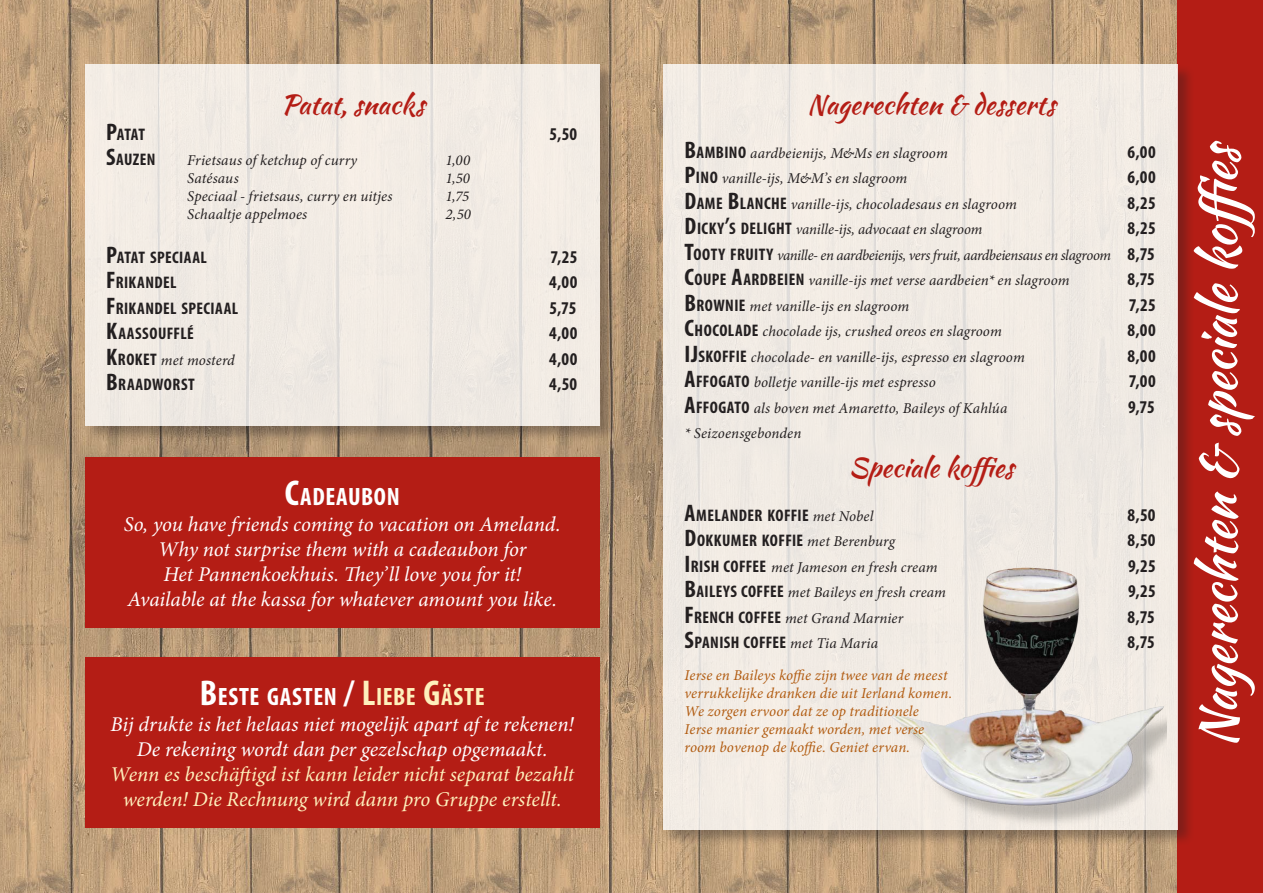
<style>
.page{position:relative;width:1263px;height:893px;background:#fff}
.page>*{position:absolute;margin:0;border:0;box-sizing:border-box;transform-origin:0 0}
.t1{font:51px "Kaushan Script";color:#fff}
.t2{font:27px "Kaushan Script";letter-spacing:-.005em;color:#b41d15}
.t3{font:700 condensed 25.2px "Myriad Pro";letter-spacing:.025em;color:#fff}
.t4{font:italic 21px/25.2px "Minion Pro";letter-spacing:-.005em;color:#fff;text-align:center}
.t5{font:italic 21px/25.2px "Minion Pro";letter-spacing:-.005em;color:#fef0bc;text-align:center}
.t6{font:700 condensed 18px "Myriad Pro";letter-spacing:.01em;color:#231f20}
.t7{font:700 condensed 16.8px "Myriad Pro";letter-spacing:.025em;color:#231f20}
.t8{font:italic 15px "Minion Pro";letter-spacing:.005em;color:#231f20}
.t9{font:italic 15px/18px "Minion Pro";letter-spacing:.005em;color:#b15b10}
.t10{font:italic 15px/25.5px "Minion Pro";letter-spacing:-.015em;color:#231f20}
.s1{font-size:24px}
.s2{font-family:"Myriad Pro";font-weight:700;font-style:normal;font-stretch:condensed;font-size:24px}
.s3{font-family:"Myriad Pro";font-weight:700;font-style:normal;font-stretch:condensed;font-size:16.8px}
.s4{font-size:36px}
.s5{font-size:36px;color:#fef0bc}
.s6{color:#fef0bc}
.s7{font-family:"Myriad Pro";font-weight:700;font-style:normal;font-stretch:condensed;font-size:18px}
.s8{font-family:"Minion Pro";font-weight:400;font-style:italic;font-stretch:normal;font-size:15px}
</style>
<div class="page">
<img style="left:0;top:0;width:1178px;height:893px">
<div style="left:1178px;top:0;width:85px;height:893px;background:#b41d15"></div>
<div style="left:663px;top:63px;width:532px;height:784px;background:#231f20;opacity:.45"></div>
<div style="left:663px;top:64px;width:515px;height:765px;background:#f1ebe4"></div>
<div style="left:85px;top:63px;width:532px;height:380px;background:#231f20;opacity:.45"></div>
<div style="left:85px;top:64px;width:515px;height:361px;background:#f2ebe4"></div>
<img style="left:875px;top:544px;width:291px;height:285px">
<div style="left:85px;top:457px;width:515px;height:170px;background:#b41d15"></div>
<div style="left:85px;top:657px;width:515px;height:170px;background:#b41d15"></div>
<h2 class="t2" style="left:281px;top:85px;width:145px">Patat, snacks</h2>
<p class="t7" style="left:106px;top:125px;width:40px"><span class="s1">P</span>ATAT</p>
<p class="t6" style="left:550px;top:124px;width:29px">5,50</p>
<p class="t7" style="left:106px;top:150px;width:51px"><span class="s1">S</span>AUZEN</p>
<p class="t8" style="left:187px;top:150px;width:171px">Frietsaus of ketchup of curry</p>
<p class="t8" style="left:445px;top:150px;width:26px">1,00</p>
<p class="t8" style="left:187px;top:168px;width:53px">Satésaus</p>
<p class="t8" style="left:445px;top:168px;width:26px">1,50</p>
<p class="t8" style="left:187px;top:186px;width:207px">Speciaal - frietsaus, curry en uitjes</p>
<p class="t8" style="left:445px;top:186px;width:26px">1,75</p>
<p class="t8" style="left:187px;top:204px;width:122px">Schaaltje appelmoes</p>
<p class="t8" style="left:445px;top:204px;width:27px">2,50</p>
<p class="t7" style="left:106px;top:248px;width:101px"><span class="s1">P</span>ATAT SPECIAAL</p>
<p class="t6" style="left:551px;top:247px;width:28px">7,25</p>
<p class="t7" style="left:106px;top:273px;width:70px"><span class="s1">F</span>RIKANDEL</p>
<p class="t6" style="left:549px;top:272px;width:30px">4,00</p>
<p class="t7" style="left:106px;top:299px;width:132px"><span class="s1">F</span>RIKANDEL SPECIAAL</p>
<p class="t6" style="left:550px;top:298px;width:28px">5,75</p>
<p class="t7" style="left:106px;top:324px;width:89px"><span class="s1">K</span>AASSOUFFLÉ</p>
<p class="t6" style="left:549px;top:323px;width:30px">4,00</p>
<p class="t8" style="left:106px;top:350px;width:130px"><span class="s2">K</span><span class="s3">ROKET</span> met mosterd</p>
<p class="t6" style="left:549px;top:349px;width:30px">4,00</p>
<p class="t7" style="left:106px;top:375px;width:90px"><span class="s1">B</span>RAADWORST</p>
<p class="t6" style="left:549px;top:374px;width:30px">4,50</p>
<h3 class="t3" style="left:285px;top:483px;width:116px"><span class="s4">C</span>ADEAUBON</h3>
<h3 class="t4" style="left:124px;top:511px;width:438px">So, you have friends coming to vacation on Ameland.<br>Why not surprise them with a cadeaubon for<br>Het Pannenkoekhuis. They’ll love you for it!<br>Available at the kassa for whatever amount you like.</h3>
<h3 class="t3" style="left:200px;top:683px;width:286px"><span class="s4">B</span>ESTE GASTEN <span class="s4">/</span> <span class="s5">L</span><span class="s6">IEBE</span> <span class="s5">G</span><span class="s6">ÄSTE</span></h3>
<h3 class="t4" style="left:111px;top:711px;width:465px">Bij drukte is het helaas niet mogelijk apart af te rekenen!<br>De rekening wordt dan per gezelschap opgemaakt.</h3>
<h3 class="t5" style="left:110px;top:762px;width:466px">Wenn es beschäftigd ist kann leider nicht separat bezahlt werden! Die Rechnung wird dann pro Gruppe erstellt.</h3>
<h2 class="t2" style="left:807px;top:85px;width:250px">Nagerechten &amp; desserts</h2>
<p class="t8" style="left:685px;top:143px;width:265px"><span class="s2">B</span><span class="s3">AMBINO</span> aardbeienijs, M&amp;Ms en slagroom</p>
<p class="t6" style="left:1127px;top:142px;width:30px">6,00</p>
<p class="t8" style="left:685px;top:168px;width:224px"><span class="s2">P</span><span class="s3">INO</span> vanille-ijs, M&amp;M’s en slagroom</p>
<p class="t6" style="left:1127px;top:167px;width:30px">6,00</p>
<p class="t8" style="left:685px;top:194px;width:334px"><span class="s2">D</span><span class="s3">AME</span> <span class="s2">B</span><span class="s3">LANCHE</span> vanille-ijs, chocoladesaus en slagroom</p>
<p class="t6" style="left:1127px;top:193px;width:30px">8,25</p>
<p class="t8" style="left:685px;top:219px;width:299px"><span class="s2">D</span><span class="s3">ICKY</span><span class="s2">’</span><span class="s3">S DELIGHT</span> vanille-ijs, advocaat en slagroom</p>
<p class="t6" style="left:1127px;top:218px;width:30px">8,25</p>
<p class="t10" style="left:685px;top:242px;width:472px"><span class="s2">T</span><span class="s3">OOTY FRUITY</span> vanille- en aardbeienijs, vers fruit, aardbeiensaus en slagroom <span class="s7">8,75<br></span><span class="s2">C</span><span class="s3">OUPE</span> <span class="s2">A</span><span class="s3">ARDBEIEN</span> vanille-ijs met verse aardbeien* en slagroom</p>
<p class="t6" style="left:1127px;top:269px;width:29px">8,75</p>
<p class="t8" style="left:685px;top:296px;width:226px"><span class="s2">B</span><span class="s3">ROWNIE</span> met vanille-ijs en slagroom</p>
<p class="t6" style="left:1129px;top:295px;width:28px">7,25</p>
<p class="t8" style="left:685px;top:321px;width:319px"><span class="s2">C</span><span class="s3">HOCOLADE</span> chocolade ijs, crushed oreos en slagroom</p>
<p class="t6" style="left:1127px;top:320px;width:30px">8,00</p>
<p class="t8" style="left:685px;top:347px;width:342px"><span class="s2">IJ</span> <span class="s3">SKOFFIE</span> chocolade- en vanille-ijs, espresso en slagroom</p>
<p class="t6" style="left:1127px;top:346px;width:30px">8,00</p>
<p class="t8" style="left:685px;top:372px;width:253px"><span class="s2">A</span><span class="s3">FFOGATO</span> bolletje vanille-ijs met espresso</p>
<p class="t6" style="left:1129px;top:371px;width:28px">7,00</p>
<p class="t8" style="left:685px;top:398px;width:324px"><span class="s2">A</span><span class="s3">FFOGATO</span> als boven met Amaretto, Baileys of Kahlúa</p>
<p class="t6" style="left:1128px;top:397px;width:28px">9,75</p>
<p class="t8" style="left:685px;top:423px;width:118px">* Seizoensgebonden</p>
<h2 class="t2" style="left:849px;top:448px;width:166px">Speciale koffies</h2>
<p class="t7" style="left:685px;top:506px;width:190px"><span class="s1">A</span>MELANDER KOFFIE <span class="s8">met Nobel</span></p>
<p class="t6" style="left:1127px;top:505px;width:30px">8,50</p>
<p class="t7" style="left:685px;top:531px;width:212px"><span class="s1">D</span>OKKUMER KOFFIE <span class="s8">met Berenburg</span></p>
<p class="t6" style="left:1127px;top:530px;width:30px">8,50</p>
<p class="t8" style="left:685px;top:557px;width:254px"><span class="s2">I</span> <span class="s3">RISH COFFEE</span> met Jameson en fresh cream</p>
<p class="t6" style="left:1128px;top:556px;width:29px">9,25</p>
<p class="t8" style="left:685px;top:582px;width:263px"><span class="s2">B</span><span class="s3">AILEYS COFFEE</span> met Baileys en fresh cream</p>
<p class="t6" style="left:1128px;top:581px;width:29px">9,25</p>
<p class="t8" style="left:685px;top:608px;width:220px"><span class="s2">F</span><span class="s3">RENCH COFFEE</span> met Grand Marnier</p>
<p class="t6" style="left:1127px;top:607px;width:29px">8,75</p>
<p class="t7" style="left:685px;top:633px;width:195px"><span class="s1">S</span>PANISH COFFEE <span class="s8">met Tia Maria</span></p>
<p class="t6" style="left:1127px;top:632px;width:29px">8,75</p>
<p class="t9" style="left:685px;top:666px;width:269px">Ierse en Baileys koffie zijn twee van de meest verrukkelijke dranken die uit Ierland komen.<br>We zorgen ervoor dat ze op traditionele<br>Ierse manier gemaakt worden, met verse room bovenop de koffie. Geniet ervan.</p>
<h1 class="t1" style="left:1181px;top:747px;width:608px;rotate:-90deg">Nagerechten &amp; speciale koffies</h1>
</div>
